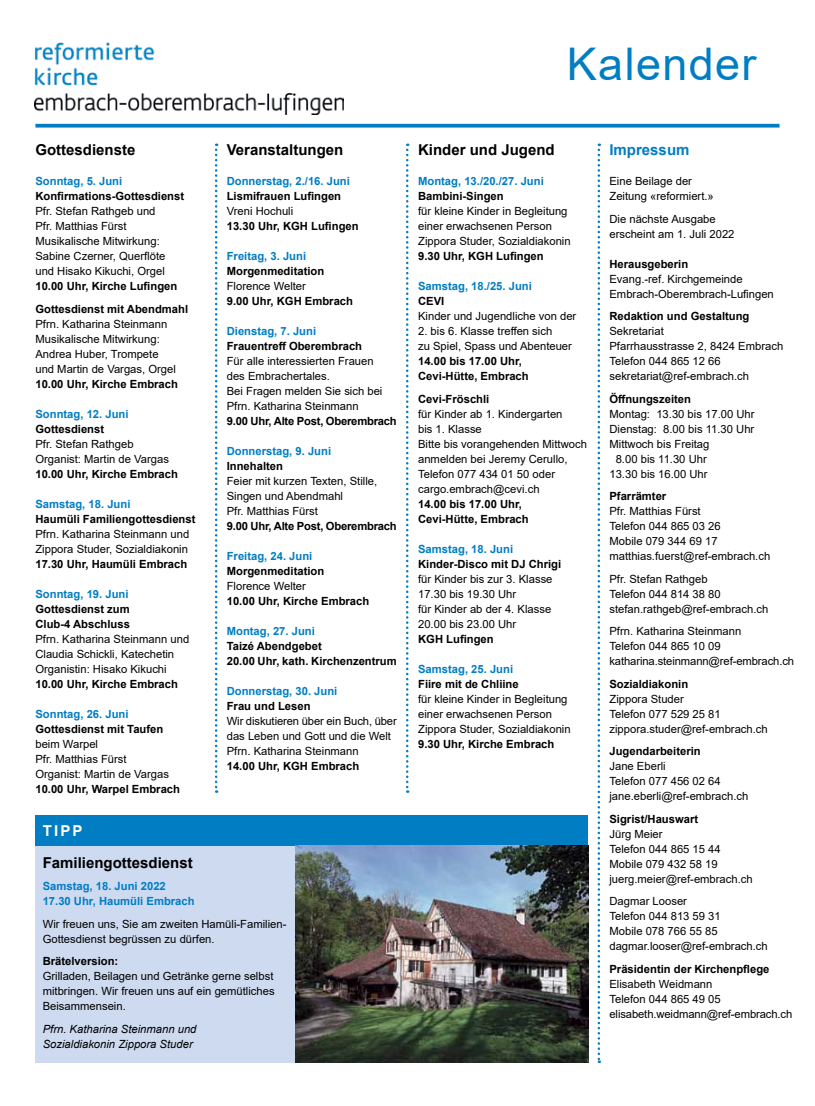
<style>
.page{position:relative;width:815px;height:1106px;background:#fff}
.page>*{position:absolute;margin:0;border:0;box-sizing:border-box;transform-origin:0 0}
.t1{font:45px "Arial";letter-spacing:.03em;color:#007dc3}
.t2{font:700 15px "Arial";color:#000}
.t3{font:700 15px "Arial";color:#007dc3}
.t4{font:700 15px "Arial";color:#fff}
.t5{font:11.25px/15px "Arial";color:#000}
.t6{font:700 11.25px/15px "Arial";color:#000}
.t7{font:700 11.25px/15px "Arial";color:#007dc3}
.t8{font:700 11.25px "Arial";letter-spacing:-.02em;color:#000}
.t9{font:italic 11.25px/15px "Arial";color:#000}
</style>
<div class="page">
<svg style="left:35px;top:124px;width:745px;height:4px;background:#1b8ac9"></svg>
<svg style="left:215px;top:144px;width:2px;height:649px"></svg>
<svg style="left:598px;top:144px;width:2px;height:919px"></svg>
<svg style="left:406px;top:144px;width:2px;height:649px"></svg>
<img style="left:35px;top:43px;width:308px;height:71px">
<div style="left:36px;top:845px;width:260px;height:218px;background:#cddaf0"></div>
<div style="left:36px;top:815px;width:552px;height:30px;background:#007dc3"></div>
<img style="left:296px;top:845px;width:292px;height:218px">
<h1 class="t1" style="left:567px;top:33px;width:191px">Kalender</h1>
<h2 class="t2" style="left:35px;top:139px;width:102px">Gottesdienste</h2>
<p class="t7" style="left:35px;top:174px;width:88px">Sonntag, 5. Juni</p>
<p class="t6" style="left:35px;top:189px;width:150px">Konfirmations-Gottesdienst</p>
<p class="t5" style="left:35px;top:203px;width:132px">Pfr. Stefan Rathgeb und<br>Pfr. Matthias Fürst<br>Musikalische Mitwirkung:<br>Sabine Czerner, Querflöte und Hisako Kikuchi, Orgel</p>
<p class="t6" style="left:35px;top:275px;width:154px;line-height:22.5px">10.00 Uhr, Kirche Lufingen<br>Gottesdienst mit Abendmahl</p>
<p class="t5" style="left:35px;top:316px;width:142px">Pfrn. Katharina Steinmann<br>Musikalische Mitwirkung:<br>Andrea Huber, Trompete und Martin de Vargas, Orgel</p>
<p class="t6" style="left:35px;top:376px;width:144px">10.00 Uhr, Kirche Embrach</p>
<p class="t7" style="left:35px;top:406px;width:95px">Sonntag, 12. Juni</p>
<p class="t6" style="left:35px;top:421px;width:70px">Gottesdienst</p>
<p class="t5" style="left:35px;top:436px;width:135px">Pfr. Stefan Rathgeb<br>Organist: Martin de Vargas</p>
<p class="t6" style="left:35px;top:466px;width:144px">10.00 Uhr, Kirche Embrach</p>
<p class="t7" style="left:35px;top:496px;width:97px">Samstag, 18. Juni</p>
<p class="t6" style="left:35px;top:511px;width:162px">Haumüli Familiengottesdienst</p>
<p class="t5" style="left:35px;top:526px;width:155px">Pfrn. Katharina Steinmann und<br>Zippora Studer, Sozialdiakonin</p>
<p class="t6" style="left:35px;top:556px;width:153px">17.30 Uhr, Haumüli Embrach</p>
<p class="t7" style="left:35px;top:586px;width:95px">Sonntag, 19. Juni</p>
<p class="t6" style="left:35px;top:601px;width:96px">Gottesdienst zum<br>Club-4 Abschluss</p>
<p class="t5" style="left:35px;top:631px;width:155px">Pfrn. Katharina Steinmann und<br>Claudia Schickli, Katechetin<br>Organistin: Hisako Kikuchi</p>
<p class="t6" style="left:35px;top:676px;width:144px">10.00 Uhr, Kirche Embrach</p>
<p class="t7" style="left:35px;top:706px;width:95px">Sonntag, 26. Juni</p>
<p class="t6" style="left:35px;top:721px;width:129px">Gottesdienst mit Taufen</p>
<p class="t5" style="left:35px;top:736px;width:135px">beim Warpel<br>Pfr. Matthias Fürst<br>Organist: Martin de Vargas</p>
<p class="t6" style="left:35px;top:781px;width:146px">10.00 Uhr, Warpel Embrach</p>
<h2 class="t4" style="left:43px;top:820px;width:29px">Tipp</h2>
<h2 class="t2" style="left:227px;top:139px;width:118px">Veranstaltungen</h2>
<p class="t7" style="left:227px;top:174px;width:125px">Donnerstag, 2./16. Juni</p>
<p class="t6" style="left:227px;top:189px;width:116px">Lismifrauen Lufingen</p>
<p class="t5" style="left:227px;top:203px;width:68px">Vreni Hochuli</p>
<p class="t6" style="left:227px;top:219px;width:133px">13.30 Uhr, KGH Lufingen</p>
<p class="t7" style="left:227px;top:249px;width:81px">Freitag, 3. Juni</p>
<p class="t6" style="left:227px;top:264px;width:99px">Morgenmeditation</p>
<p class="t5" style="left:227px;top:278px;width:81px">Florence Welter</p>
<p class="t6" style="left:227px;top:294px;width:128px">9.00 Uhr, KGH Embrach</p>
<p class="t7" style="left:227px;top:324px;width:91px">Dienstag, 7. Juni</p>
<p class="t6" style="left:227px;top:339px;width:137px">Frauentreff Oberembrach</p>
<p class="t5" style="left:227px;top:353px;width:157px">Für alle interessierten Frauen des Embrachertales.<br>Bei Fragen melden Sie sich bei<br>Pfrn. Katharina Steinmann</p>
<p class="t8" style="left:227px;top:413px;width:172px">9.00 Uhr, Alte Post, Oberembrach</p>
<p class="t7" style="left:227px;top:444px;width:106px">Donnerstag, 9. Juni</p>
<p class="t6" style="left:227px;top:459px;width:58px">Innehalten</p>
<p class="t5" style="left:227px;top:473px;width:152px">Feier mit kurzen Texten, Stille,<br>Singen und Abendmahl<br>Pfr. Matthias Fürst</p>
<p class="t8" style="left:227px;top:518px;width:172px">9.00 Uhr, Alte Post, Oberembrach</p>
<p class="t7" style="left:227px;top:549px;width:87px">Freitag, 24. Juni</p>
<p class="t6" style="left:227px;top:564px;width:99px">Morgenmeditation</p>
<p class="t5" style="left:227px;top:578px;width:81px">Florence Welter</p>
<p class="t6" style="left:227px;top:594px;width:144px">10.00 Uhr, Kirche Embrach</p>
<p class="t7" style="left:227px;top:624px;width:90px">Montag, 27. Juni</p>
<p class="t6" style="left:227px;top:639px;width:172px">Taizé Abendgebet<br>20.00 Uhr, kath. Kirchenzentrum</p>
<p class="t7" style="left:227px;top:684px;width:112px">Donnerstag, 30. Juni</p>
<p class="t6" style="left:227px;top:699px;width:85px">Frau und Lesen</p>
<p class="t5" style="left:227px;top:713px;width:172px">Wir diskutieren über ein Buch, über das Leben und Gott und die Welt<br>Pfrn. Katharina Steinmann</p>
<p class="t6" style="left:227px;top:759px;width:134px">14.00 Uhr, KGH Embrach</p>
<h2 class="t2" style="left:43px;top:852px;width:152px">Familiengottesdienst</h2>
<p class="t7" style="left:43px;top:879px;width:153px">Samstag, 18. Juni 2022<br>17.30 Uhr, Haumüli Embrach</p>
<p class="t5" style="left:43px;top:916px;width:245px">Wir freuen uns, Sie am zweiten Hamüli-Familien-<br>Gottesdienst begrüssen zu dürfen.</p>
<p class="t6" style="left:43px;top:954px;width:77px">Brätelversion:</p>
<p class="t5" style="left:43px;top:968px;width:233px;text-align:justify">Grilladen, Beilagen und Getränke gerne selbst mitbringen. Wir freuen uns auf ein gemütliches Beisammensein.</p>
<p class="t9" style="left:43px;top:1021px;width:155px">Pfrn. Katharina Steinmann und<br>Sozialdiakonin Zippora Studer</p>
<h2 class="t2" style="left:418px;top:139px;width:138px">Kinder und Jugend</h2>
<p class="t7" style="left:418px;top:174px;width:127px">Montag, 13./20./27. Juni</p>
<p class="t6" style="left:418px;top:189px;width:87px">Bambini-Singen</p>
<p class="t5" style="left:418px;top:203px;width:154px">für kleine Kinder in Begleitung einer erwachsenen Person<br>Zippora Studer, Sozialdiakonin</p>
<p class="t6" style="left:418px;top:249px;width:127px">9.30 Uhr, KGH Lufingen</p>
<p class="t7" style="left:418px;top:279px;width:115px">Samstag, 18./25. Juni</p>
<p class="t6" style="left:418px;top:294px;width:26px">CEVI</p>
<p class="t5" style="left:418px;top:308px;width:160px">Kinder und Jugendliche von der</p>
<p class="t5" style="left:418px;top:323px;width:155px">2. bis 6. Klasse treffen sich<br>zu Spiel, Spass und Abenteuer</p>
<p class="t6" style="left:418px;top:354px;width:112px">14.00 bis 17.00 Uhr,<br>Cevi-Hütte, Embrach</p>
<p class="t6" style="left:418px;top:391px;width:73px">Cevi-Fröschli</p>
<p class="t5" style="left:418px;top:406px;width:170px">für Kinder ab 1. Kindergarten<br>bis 1. Klasse<br>Bitte bis vorangehenden Mittwoch anmelden bei Jeremy Cerullo,<br>Telefon 077 434 01 50 oder cargo.embrach@cevi.ch</p>
<p class="t6" style="left:418px;top:496px;width:112px">14.00 bis 17.00 Uhr,<br>Cevi-Hütte, Embrach</p>
<p class="t7" style="left:418px;top:541px;width:97px">Samstag, 18. Juni</p>
<p class="t6" style="left:418px;top:556px;width:145px">Kinder-Disco mit DJ Chrigi</p>
<p class="t5" style="left:418px;top:571px;width:136px">für Kinder bis zur 3. Klasse<br>17.30 bis 19.30 Uhr<br>für Kinder ab der 4. Klasse<br>20.00 bis 23.00 Uhr</p>
<p class="t6" style="left:418px;top:631px;width:77px">KGH Lufingen</p>
<p class="t7" style="left:418px;top:661px;width:97px">Samstag, 25. Juni</p>
<p class="t6" style="left:418px;top:676px;width:102px">Fiire mit de Chliine</p>
<p class="t5" style="left:418px;top:691px;width:154px">für kleine Kinder in Begleitung einer erwachsenen Person<br>Zippora Studer, Sozialdiakonin</p>
<p class="t6" style="left:418px;top:736px;width:138px">9.30 Uhr, Kirche Embrach</p>
<h2 class="t3" style="left:609px;top:139px;width:82px">Impressum</h2>
<p class="t5" style="left:609px;top:173px;width:106px">Eine Beilage der<br>Zeitung «reformiert.»</p>
<p class="t5" style="left:609px;top:211px;width:127px">Die nächste Ausgabe erscheint am 1. Juli 2022</p>
<p class="t6" style="left:609px;top:256px;width:80px">Herausgeberin</p>
<p class="t5" style="left:609px;top:271px;width:166px">Evang.-ref. Kirchgemeinde<br>Embrach-Oberembrach-Lufingen</p>
<p class="t6" style="left:609px;top:309px;width:142px">Redaktion und Gestaltung</p>
<p class="t5" style="left:609px;top:323px;width:175px">Sekretariat<br>Pfarrhausstrasse 2, 8424 Embrach<br>Telefon 044 865 12 66 sekretariat@ref-embrach.ch</p>
<p class="t6" style="left:609px;top:391px;width:83px">Öffnungszeiten</p>
<p class="t5" style="left:609px;top:406px;width:147px">Montag: 13.30 bis 17.00 Uhr</p>
<p class="t5" style="left:609px;top:421px;width:146px">Dienstag: 8.00 bis 11.30 Uhr</p>
<p class="t5" style="left:609px;top:436px;width:102px">Mittwoch bis Freitag</p>
<p class="t5" style="left:616px;top:451px;width:93px">8.00 bis 11.30 Uhr</p>
<p class="t5" style="left:609px;top:466px;width:100px">13.30 bis 16.00 Uhr</p>
<p class="t6" style="left:609px;top:489px;width:58px">Pfarrämter</p>
<p class="t5" style="left:609px;top:503px;width:162px">Pfr. Matthias Fürst<br>Telefon 044 865 03 26<br>Mobile 079 344 69 17 matthias.fuerst@ref-embrach.ch</p>
<p class="t5" style="left:609px;top:571px;width:160px">Pfr. Stefan Rathgeb<br>Telefon 044 814 38 80 stefan.rathgeb@ref-embrach.ch</p>
<p class="t5" style="left:609px;top:623px;width:186px">Pfrn. Katharina Steinmann<br>Telefon 044 865 10 09 katharina.steinmann@ref-embrach.ch</p>
<p class="t6" style="left:609px;top:676px;width:80px">Sozialdiakonin</p>
<p class="t5" style="left:609px;top:691px;width:160px">Zippora Studer<br>Telefon 077 529 25 81 zippora.studer@ref-embrach.ch</p>
<p class="t6" style="left:609px;top:744px;width:93px">Jugendarbeiterin</p>
<p class="t5" style="left:609px;top:758px;width:140px">Jane Eberli<br>Telefon 077 456 02 64 jane.eberli@ref-embrach.ch</p>
<p class="t6" style="left:609px;top:811px;width:90px">Sigrist/Hauswart</p>
<p class="t5" style="left:609px;top:826px;width:145px">Jürg Meier<br>Telefon 044 865 15 44<br>Mobile 079 432 58 19 juerg.meier@ref-embrach.ch</p>
<p class="t5" style="left:609px;top:893px;width:160px">Dagmar Looser<br>Telefon 044 813 59 31<br>Mobile 078 766 55 85 dagmar.looser@ref-embrach.ch</p>
<p class="t6" style="left:609px;top:961px;width:162px">Präsidentin der Kirchenpflege</p>
<p class="t5" style="left:609px;top:976px;width:184px">Elisabeth Weidmann<br>Telefon 044 865 49 05 elisabeth.weidmann@ref-embrach.ch</p>
</div>
